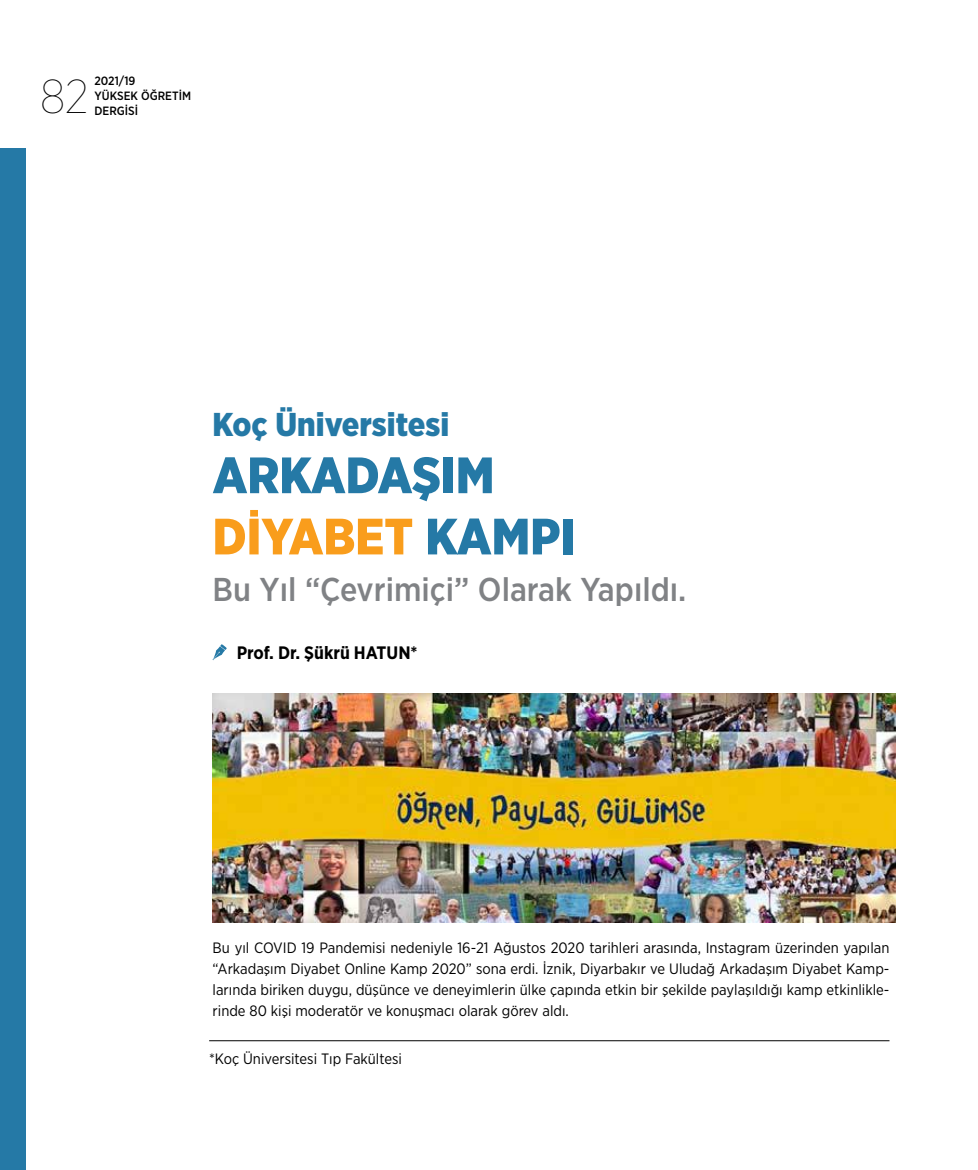
<style>
.page{position:relative;width:978px;height:1170px;background:#fff}
.page>*{position:absolute;margin:0;border:0;box-sizing:border-box;transform-origin:0 0}
.t1{font:900 51px/61.2px "Gotham Narrow";color:#2579a6}
.t2{font:100 47.4px "Gotham Narrow";color:#000}
.t3{font:500 33px "Gotham Narrow";color:#808285}
.t4{font:900 33px "Gotham Narrow";color:#2579a6}
.t5{font:700 18px "Gotham Narrow";color:#000}
.t6{font:15px/21px "Gotham Narrow";color:#000;text-align:justify}
.t7{font:500 12px/15px "Gotham Narrow";color:#000}
.s1{color:#f99d1c}
</style>
<div class="page">
<div style="left:0;top:149px;width:26px;height:1020px;background:#2579a6"></div>
<hr style="left:209px;top:1040px;width:680px;height:1px;background:#000">
<img style="left:213px;top:693px;width:683px;height:229px">
<svg style="left:213px;top:644px;width:14px;height:16px"></svg>
<h2 class="t2" style="left:40px;top:68px;width:50px">82</h2>
<p class="t7" style="left:94px;top:73px;width:98px">2021/19<br>YÜKSEK ÖĞRETİM</p>
<p class="t7" style="left:94px;top:103px;width:45px">DERGİSİ</p>
<h3 class="t4" style="left:213px;top:402px;width:238px">Koç Üniversitesi</h3>
<h1 class="t1" style="left:213px;top:444px;width:364px">ARKADAŞIM<br><span class="s1">DİYABET</span> KAMPI</h1>
<h3 class="t3" style="left:213px;top:568px;width:475px">Bu Yıl “Çevrimiçi” Olarak Yapıldı.</h3>
<p class="t5" style="left:237px;top:641px;width:182px">Prof. Dr. Şükrü HATUN*</p>
<p class="t6" style="left:213px;top:936px;width:678px">Bu yıl COVID 19 Pandemisi nedeniyle 16-21 Ağustos 2020 tarihleri arasında, Instagram üzerinden yapılan “Arkadaşım Diyabet Online Kamp 2020” sona erdi. İznik, Diyarbakır ve Uludağ Arkadaşım Diyabet Kamp&shy;larında biriken duygu, düşünce ve deneyimlerin ülke çapında etkin bir şekilde paylaşıldığı kamp etkinlikle&shy;rinde 80 kişi moderatör ve konuşmacı olarak görev aldı.</p>
<p class="t6" style="left:209px;top:1047px;width:194px">*Koç Üniversitesi Tıp Fakültesi</p>
</div>
